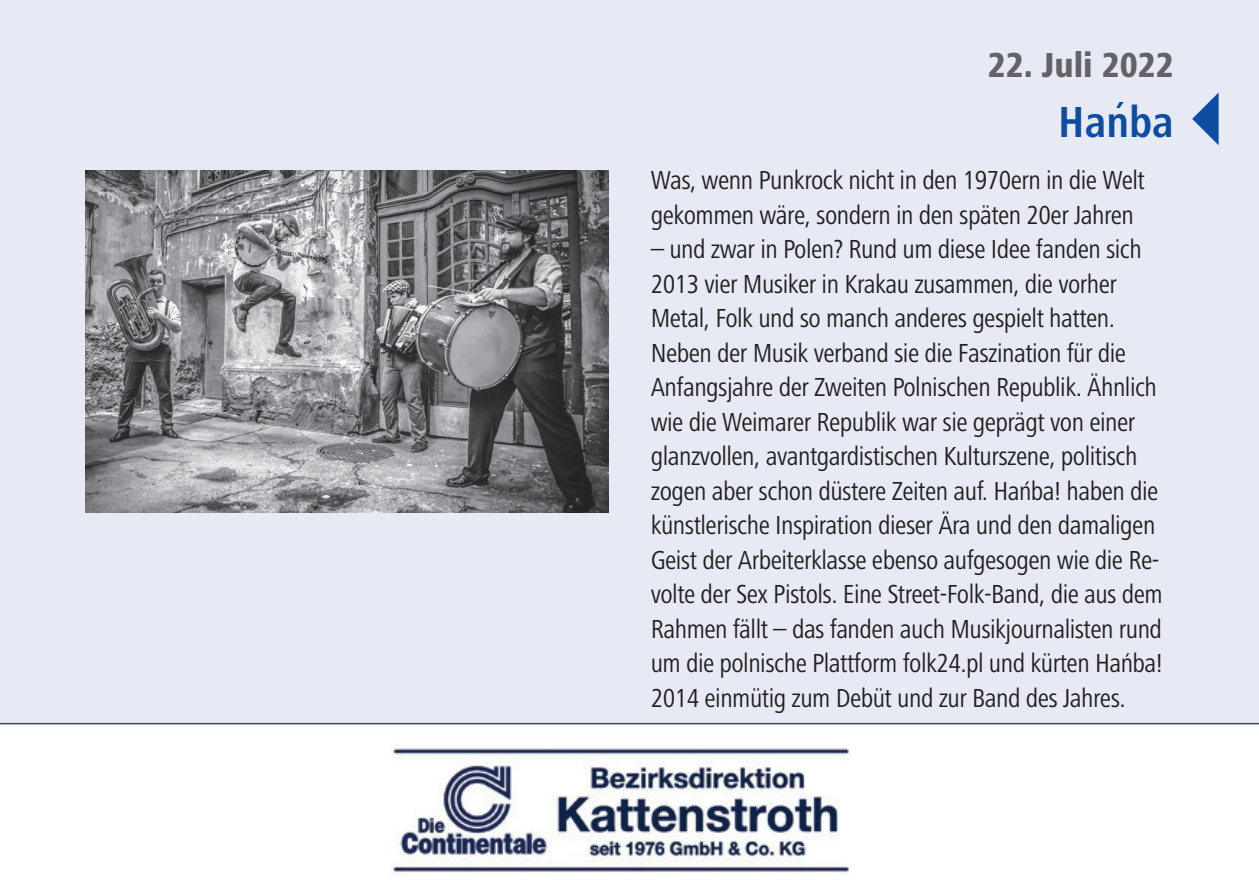
<style>
.page{position:relative;width:1259px;height:893px;background:#fff}
.page>*{position:absolute;margin:0;border:0;box-sizing:border-box;transform-origin:0 0}
.t1{font:700 condensed 45px "Frutiger Next LT";color:#0d4da1}
.t2{font:800 condensed 36px "Frutiger Next LT";color:#636366}
.t3{font:condensed 27px/34.5px "Frutiger Next LT";letter-spacing:-.02em;color:#231f20}
</style>
<div class="page">
<div style="left:0;top:0;width:1259px;height:723px;background:#e7e9f4"></div>
<hr style="left:0;top:723px;width:1259px;height:1px;background:#0d4da1">
<svg style="left:1192px;top:93px;width:26px;height:52px"></svg>
<img style="left:85px;top:170px;width:523px;height:342px">
<img style="left:391px;top:748px;width:460px;height:127px">
<svg style="left:1116px;top:102px;width:7px;height:6px"></svg>
<h2 class="t2" style="left:987px;top:44px;width:188px">22. Juli 2022</h2>
<h1 class="t1" style="left:1058px;top:97px;width:117px">Hanba</h1>
<p class="t3" style="left:651px;top:163px;width:495px">Was, wenn Punkrock nicht in den 1970ern in die Welt gekommen wäre, sondern in den späten 20er Jahren</p>
<p class="t3" style="left:651px;top:232px;width:514px">– und zwar in Polen? Rund um diese Idee fanden sich 2013 vier Musiker in Krakau zusammen, die vorher Metal, Folk und so manch anderes gespielt hatten.<br>Neben der Musik verband sie die Faszination für die Anfangsjahre der Zweiten Polnischen Republik. Ähnlich wie die Weimarer Republik war sie geprägt von einer glanzvollen, avantgardistischen Kulturszene, politisch zogen aber schon düstere Zeiten auf. Hanba! haben die künstlerische Inspiration dieser Ära und den damaligen Geist der Arbeiterklasse ebenso aufgesogen wie die Re&shy;volte der Sex Pistols. Eine Street-Folk-Band, die aus dem Rahmen fällt – das fanden auch Musikjournalisten rund um die polnische Plattform folk24.pl und kürten Hanba!<br>2014 einmütig zum Debüt und zur Band des Jahres.</p>
</div>
